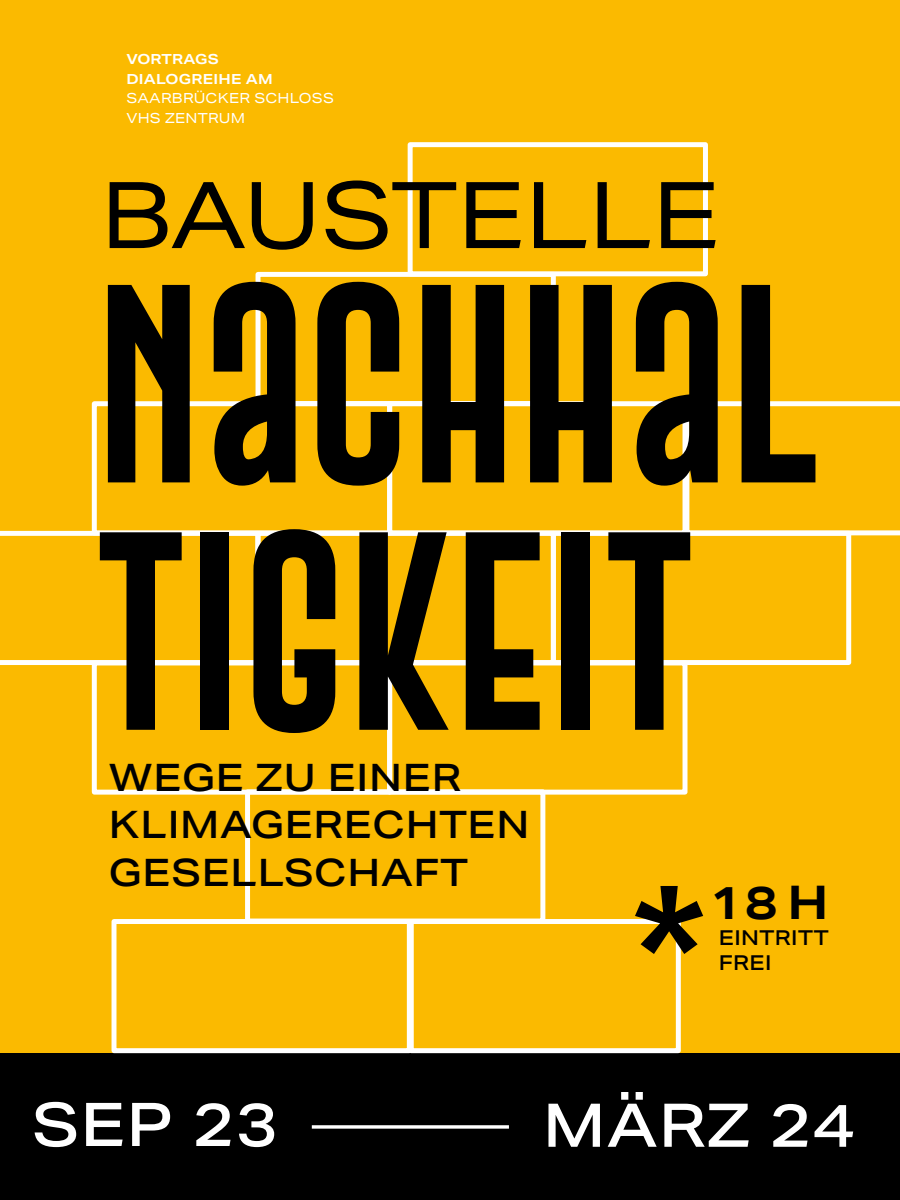
<style>
.page{position:relative;width:900px;height:1200px;background:#fbba00}
.page>*{position:absolute;margin:0;border:0;box-sizing:border-box;transform-origin:0 0}
.t1{font:206.1px/247.4px "Gobold Extra 2";color:#000}
.t2{font:180.45px "Aktiv Grotesk Ex";color:#000}
.t3{font:92.25px "Aktiv Grotesk Ex";color:#000}
.t4{font:500 60.3px "Aktiv Grotesk Ex";letter-spacing:.02em;color:#fff}
.t5{font:700 46.35px "Aktiv Grotesk Ex";color:#000}
.t6{font:500 37.8px/47.7px "Aktiv Grotesk Ex";letter-spacing:.02em;color:#000}
.t7{font:500 20.55px/24.6px "Aktiv Grotesk Ex";letter-spacing:.02em;color:#000}
.t8{font:13.95px/19.6px "Aktiv Grotesk Ex";letter-spacing:.02em;color:#fff}
.t9{font:700 13.95px/19.6px "Aktiv Grotesk Ex";letter-spacing:.02em;color:#fff}
</style>
<div class="page">
<div style="left:0;top:1054px;width:900px;height:146px;background:#000"></div>
<svg style="left:314px;top:1125px;width:193px;height:4px"></svg>
<div style="left:256px;top:531px;width:300px;height:134px;border:5px solid #fff"></div>
<div style="left:256px;top:272px;width:300px;height:134px;border:5px solid #fff"></div>
<div style="left:92px;top:401px;width:300px;height:134px;border:5px solid #fff"></div>
<div style="left:92px;top:660px;width:300px;height:135px;border:5px solid #fff"></div>
<svg style="left:688px;top:401px;width:212px;height:134px"></svg>
<div style="left:551px;top:531px;width:300px;height:134px;border:5px solid #fff"></div>
<div style="left:387px;top:401px;width:301px;height:134px;border:5px solid #fff"></div>
<div style="left:387px;top:660px;width:301px;height:135px;border:5px solid #fff"></div>
<svg style="left:0;top:531px;width:260px;height:134px"></svg>
<div style="left:409px;top:919px;width:272px;height:134px;border:5px solid #fff"></div>
<div style="left:245px;top:789px;width:300px;height:135px;border:5px solid #fff"></div>
<div style="left:112px;top:919px;width:300px;height:134px;border:5px solid #fff"></div>
<div style="left:408px;top:142px;width:300px;height:134px;border:5px solid #fff"></div>
<p class="t9" style="left:127px;top:49px;width:148px">VORTRAGS<br>DIALOGREIHE AM</p>
<p class="t8" style="left:127px;top:88px;width:209px">SAARBRÜCKER SCHLOSS<br>VHS ZENTRUM</p>
<h3 class="t3" style="left:101px;top:161px;width:621px">BAUSTELLE</h3>
<h1 class="t1" style="left:95px;top:261px;width:726px">NACHHAL<br>TIGKEIT</h1>
<p class="t6" style="left:109px;top:753px;width:422px">WEGE ZU EINER<br>KLIMAGERECHTEN<br>GESELLSCHAFT</p>
<h2 class="t2" style="left:629px;top:844px;width:83px">*</h2>
<p class="t5" style="left:710px;top:874px;width:120px">18 H</p>
<p class="t7" style="left:719px;top:926px;width:112px">EINTRITT<br>FREI</p>
<h3 class="t4" style="left:32px;top:1088px;width:247px">SEP 23</h3>
<h3 class="t4" style="left:543px;top:1089px;width:313px">MÄRZ 24</h3>
</div>
